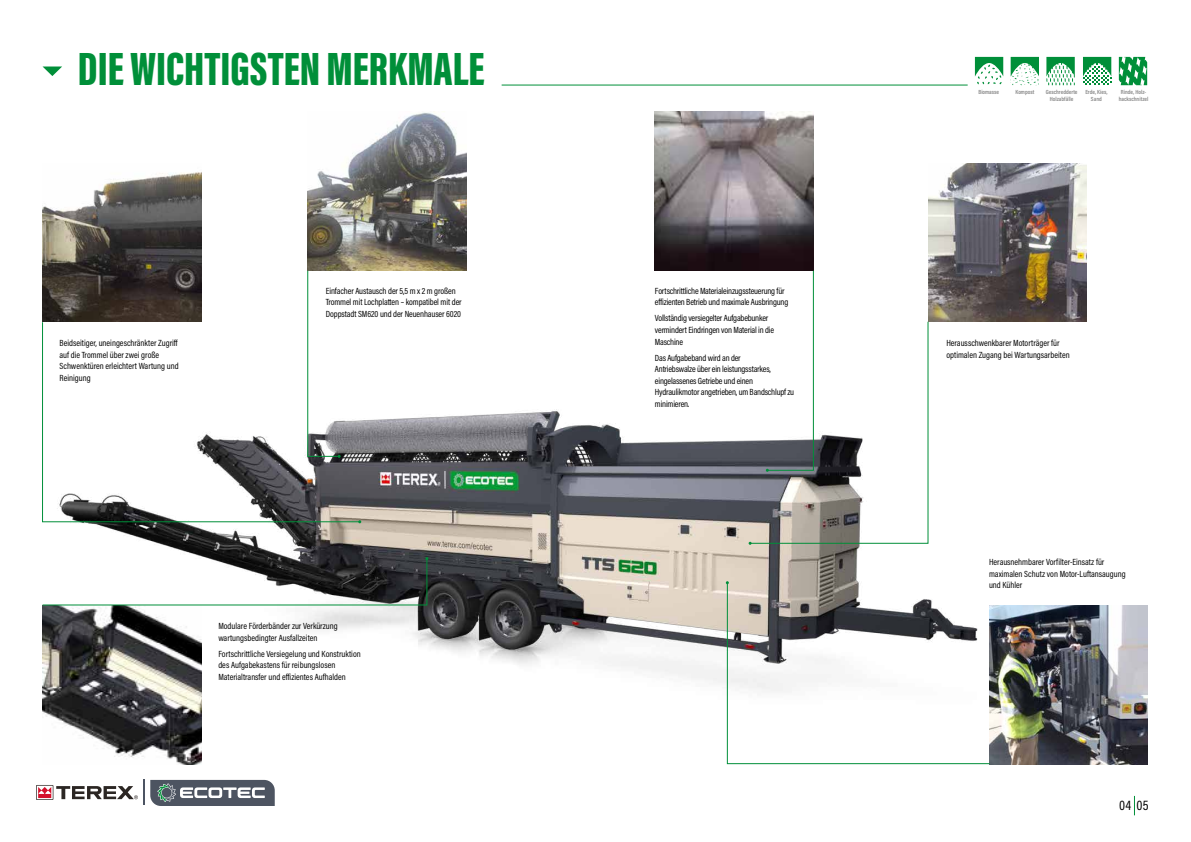
<style>
.page{position:relative;width:1191px;height:842px;background:#fff}
.page>*{position:absolute;margin:0;border:0;box-sizing:border-box;transform-origin:0 0}
.t1{font:900 48px "Acumin Pro Extra Cond";color:#008f39}
.t2{font:14px "Acumin Pro Cond";color:#000}
.t3{font:9px/11.5px "Acumin Pro Cond";letter-spacing:-.005em;color:#000}
.t4{font:600 6px/7px "Acumin Pro Cond";color:#878787;text-align:center}
</style>
<div class="page">
<hr style="left:501px;top:85px;width:466px;height:1px;background:#008f39">
<svg style="left:43px;top:67px;width:19px;height:9px"></svg>
<svg style="left:1046px;top:57px;width:28px;height:28px"></svg>
<svg style="left:1010px;top:57px;width:29px;height:29px"></svg>
<svg style="left:975px;top:57px;width:28px;height:27px"></svg>
<svg style="left:1083px;top:57px;width:28px;height:28px"></svg>
<svg style="left:1118px;top:57px;width:29px;height:28px"></svg>
<svg style="left:1134px;top:796px;width:1px;height:19px"></svg>
<img style="left:42px;top:212px;width:1021px;height:593px">
<img style="left:655px;top:112px;width:158px;height:159px">
<img style="left:308px;top:112px;width:158px;height:159px">
<img style="left:43px;top:172px;width:158px;height:149px">
<img style="left:43px;top:606px;width:158px;height:158px">
<img style="left:928px;top:163px;width:159px;height:159px">
<img style="left:990px;top:605px;width:157px;height:159px">
<svg style="left:307px;top:270px;width:34px;height:51px"></svg>
<svg style="left:42px;top:321px;width:318px;height:201px"></svg>
<svg style="left:42px;top:557px;width:386px;height:49px"></svg>
<svg style="left:726px;top:582px;width:264px;height:182px"></svg>
<svg style="left:748px;top:270px;width:180px;height:275px"></svg>
<svg style="left:36px;top:785px;width:102px;height:15px"></svg>
<svg style="left:144px;top:779px;width:131px;height:27px"></svg>
<h1 class="t1" style="left:78px;top:39px;width:408px">DIE WICHTIGSTEN MERKMALE</h1>
<p class="t3" style="left:60px;top:337px;width:121px">Beidseitiger, uneingeschränkter Zugriff auf die Trommel über zwei große<br>Schwenktüren erleichtert Wartung und<br>Reinigung</p>
<p class="t3" style="left:326px;top:285px;width:137px">Einfacher Austausch der 5,5 m x 2 m großen<br>Trommel mit Lochplatten – kompatibel mit der<br>Doppstadt SM620 und der Neuenhauser 6020</p>
<p class="t3" style="left:218px;top:620px;width:121px">Modulare Förderbänder zur Verkürzung wartungsbedingter Ausfallzeiten</p>
<p class="t3" style="left:218px;top:648px;width:144px">Fortschrittliche Versiegelung und Konstruktion des Aufgabekastens für reibungslosen<br>Materialtransfer und effizientes Aufhalden</p>
<p class="t3" style="left:655px;top:285px;width:135px">Fortschrittliche Materialeinzugssteuerung für effizienten Betrieb und maximale Ausbringung</p>
<p class="t3" style="left:655px;top:312px;width:121px">Vollständig versiegelter Aufgabebunker vermindert Eindringen von Material in die<br>Maschine</p>
<p class="t3" style="left:655px;top:351px;width:141px">Das Aufgabeband wird an der<br>Antriebswalze über ein leistungsstarkes, eingelassenes Getriebe und einen Hydraulikmotor angetrieben, um Bandschlupf zu minimieren.</p>
<p class="t4" style="left:978px;top:88px;width:22px">Biomasse</p>
<p class="t4" style="left:1015px;top:89px;width:20px">Kompost</p>
<p class="t4" style="left:1085px;top:89px;width:24px">Erde, Kies,<br>Sand</p>
<p class="t4" style="left:1118px;top:88px;width:31px">Rinde, Holz&shy;hackschnitzel</p>
<p class="t4" style="left:1045px;top:88px;width:33px">Geschredderte<br>Holzabfälle</p>
<p class="t3" style="left:946px;top:337px;width:125px">Herausschwenkbarer Motorträger für optimalen Zugang bei Wartungsarbeiten</p>
<p class="t3" style="left:989px;top:556px;width:138px">Herausnehmbarer Vorfilter-Einsatz für maximalen Schutz von Motor-Luftansaugung und Kühler</p>
<h2 class="t2" style="left:1119px;top:796px;width:31px">04 05</h2>
</div>
